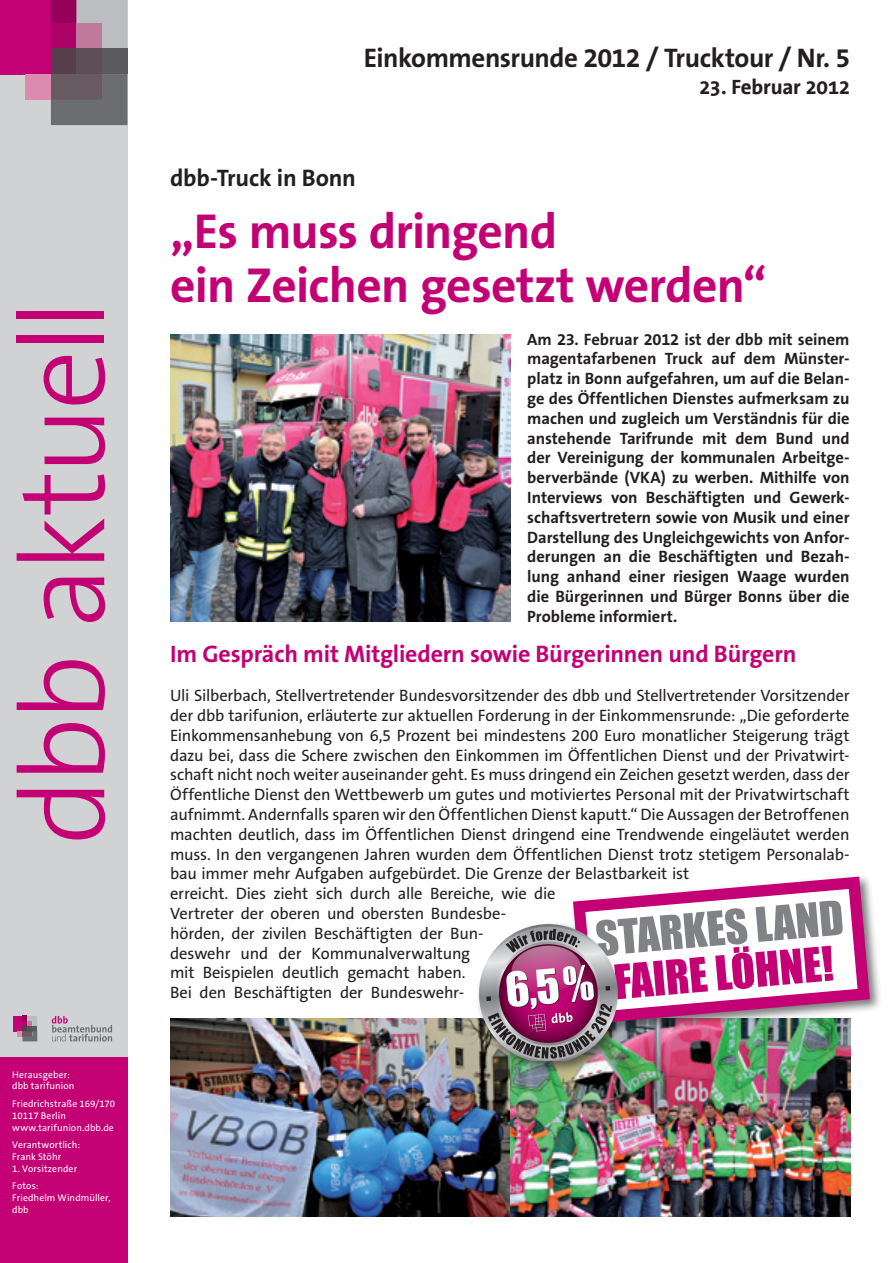
<style>
.page{position:relative;width:893px;height:1263px;background:#fff}
.page>*{position:absolute;margin:0;border:0;box-sizing:border-box;transform-origin:0 0}
.Seitenhead_80pt{font:300 120px "The Sans B3";letter-spacing:-.045em;color:#c30175}
.Überschrift{font:700 49.5px/54px "The Sans B7";letter-spacing:-.015em;color:#c30175}
.Dachzeile{font:700 27px "The Sans B7";letter-spacing:-.02em;color:#231f20}
.Zwischenüberschrift{font:700 24px "The Sans B7";letter-spacing:-.01em;color:#c30175}
.Dachzeile-2{font:700 24px "The Sans B7";letter-spacing:-.01em;color:#231f20}
.Dachzeile-3{font:700 21px "The Sans Office";letter-spacing:-.01em;color:#231f20}
.Fliesstext{font:16.5px/19.8px "The Sans B5 Plain";letter-spacing:-.01em;color:#231f20}
.Einleitung{font:700 16.5px/19.8px "The Sans B7";letter-spacing:-.005em;color:#231f20;text-align:justify}
.Herausgeber{font:9.75px/11.7px "The Sans B5 Plain";letter-spacing:.01em;color:#fff}
</style>
<div class="page">
<div style="left:0;top:0;width:127px;height:1263px;background:#d1d2d4"></div>
<div style="left:0;top:0;width:51px;height:74px;background:#c30175"></div>
<div style="left:51px;top:0;width:25px;height:23px;background:#970059"></div>
<div style="left:51px;top:23px;width:25px;height:26px;background:#ac0167"></div>
<div style="left:51px;top:49px;width:25px;height:25px;background:#573e4b"></div>
<svg style="left:76px;top:0;width:51px;height:49px;background:#baa8b3"></svg>
<div style="left:76px;top:49px;width:26px;height:25px;background:#5c5056"></div>
<div style="left:102px;top:49px;width:25px;height:25px;background:#5a5a5d"></div>
<svg style="left:51px;top:74px;width:76px;height:51px;background:#6a666a"></svg>
<div style="left:25px;top:74px;width:26px;height:26px;background:#dc8bb0"></div>
<img style="left:170px;top:334px;width:340px;height:288px">
<img style="left:170px;top:1018px;width:340px;height:198px">
<img style="left:510px;top:1073px;width:340px;height:143px">
<div style="left:475px;top:873px;width:407px;height:200px;background:#231f20;opacity:.6"></div>
<img style="left:476px;top:877px;width:394px;height:186px">
<div style="left:0;top:1057px;width:127px;height:206px;background:#c30175"></div>
<svg style="left:52px;top:1016px;width:60px;height:25px"></svg>
<div style="left:13px;top:1016px;width:9px;height:15px;background:#c30175"></div>
<svg style="left:18px;top:1016px;width:19px;height:25px"></svg>
<p class="Seitenhead_80pt" style="left:-1px;top:845px;width:547px;rotate:-90deg">dbb aktuell</p>
<p class="Herausgeber" style="left:12px;top:1069px;width:59px">Herausgeber:</p>
<p class="Herausgeber" style="left:12px;top:1081px;width:64px">dbb tarifunion</p>
<p class="Herausgeber" style="left:12px;top:1098px;width:105px">Friedrichstraße 169/170</p>
<p class="Herausgeber" style="left:12px;top:1110px;width:55px">10117 Berlin</p>
<p class="Herausgeber" style="left:12px;top:1122px;width:103px">www.tarifunion.dbb.de</p>
<p class="Herausgeber" style="left:12px;top:1139px;width:69px">Verantwortlich:</p>
<p class="Herausgeber" style="left:12px;top:1151px;width:50px">Frank Stöhr</p>
<p class="Herausgeber" style="left:12px;top:1163px;width:66px">1. Vorsitzender</p>
<p class="Herausgeber" style="left:12px;top:1180px;width:28px">Fotos:</p>
<p class="Herausgeber" style="left:12px;top:1192px;width:100px">Friedhelm Windmüller, dbb</p>
<p class="Dachzeile" style="left:364px;top:44px;width:488px">Einkommensrunde 2012 / Trucktour / Nr. 5</p>
<p class="Dachzeile-3" style="left:699px;top:76px;width:153px">23. Februar 2012</p>
<p class="Dachzeile-2" style="left:170px;top:165px;width:187px">dbb-Truck in Bonn</p>
<p class="Überschrift" style="left:170px;top:206px;width:598px">„Es muss dringend<br>ein Zeichen gesetzt werden“</p>
<p class="Einleitung" style="left:527px;top:330px;width:324px">Am 23. Februar 2012 ist der dbb mit seinem magentafarbenen Truck auf dem Münster&shy;platz in Bonn aufgefahren, um auf die Belan&shy;ge des Öffentlichen Dienstes aufmerksam zu machen und zugleich um Verständnis für die anstehende Tarifrunde mit dem Bund und der Vereinigung der kommunalen Arbeitge&shy;berverbände (VKA) zu werben. Mithilfe von Interviews von Beschäftigten und Gewerk&shy;schaftsvertretern sowie von Musik und einer Darstellung des Ungleichgewichts von Anfor&shy;derungen an die Beschäftigten und Bezah&shy;lung anhand einer riesigen Waage wurden die Bürgerinnen und Bürger Bonns über die Probleme informiert.</p>
<p class="Zwischenüberschrift" style="left:170px;top:640px;width:628px">Im Gespräch mit Mitgliedern sowie Bürgerinnen und Bürgern</p>
<p class="Fliesstext" style="left:170px;top:686px;width:681px">Uli Silberbach, Stellvertretender Bundesvorsitzender des dbb und Stellvertretender Vorsitzender der dbb tarifunion, erläuterte zur aktuellen Forderung in der Einkommensrunde: „Die geforderte Einkommensanhebung von 6,5 Prozent bei mindestens 200 Euro monatlicher Steigerung trägt dazu bei, dass die Schere zwischen den Einkommen im Öffentlichen Dienst und der Privatwirt&shy;schaft nicht noch weiter auseinander geht. Es muss dringend ein Zeichen gesetzt werden, dass der Öffentliche Dienst den Wettbewerb um gutes und motiviertes Personal mit der Privatwirtschaft aufnimmt. Andernfalls sparen wir den Öffentlichen Dienst kaputt.“ Die Aussagen der Betroffenen machten deutlich, dass im Öffentlichen Dienst dringend eine Trendwende eingeläutet werden muss. In den vergangenen Jahren wurden dem Öffentlichen Dienst trotz stetigem Personalab&shy;bau immer mehr Aufgaben aufgebürdet. Die Grenze der Belastbarkeit ist<br>erreicht. Dies zieht sich durch alle Bereiche, wie die<br>Vertreter der oberen und obersten Bundesbe-<br>hörden, der zivilen Beschäftigten der Bun-<br>deswehr und der Kommunalverwaltung<br>mit Beispielen deutlich gemacht haben.<br>Bei den Beschäftigten der Bundeswehr-</p>
</div>
